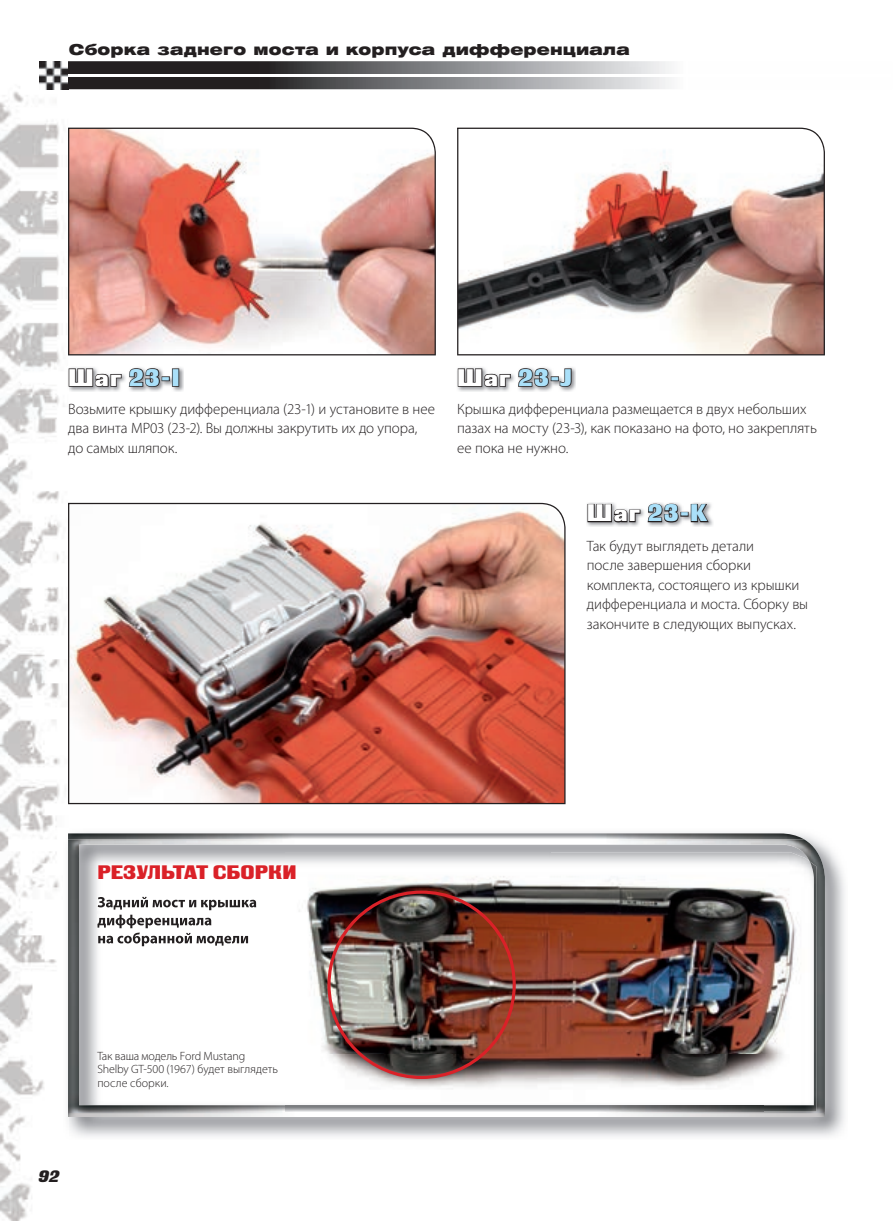
<style>
.page{position:relative;width:893px;height:1221px;background:#fff}
.page>*{position:absolute;margin:0;border:0;box-sizing:border-box;transform-origin:0 0}
.t1{font:24px "Black Grotesk C";letter-spacing:.05em;color:#aae0f9}
.t2{font:19.5px "Black Grotesk C";color:#da2128}
.t3{font:italic 16.5px "Black Grotesk C";color:#231f20}
.t4{font:300 15px/19.5px "Myriad Pro";letter-spacing:-.005em;color:#231f20}
.t5{font:15px "Helios Ext Black C";letter-spacing:.015em;color:#231f20}
.t6{font:300 12px/13.5px "Myriad Pro";letter-spacing:-.005em;color:#231f20}
.s1{color:#fff}
</style>
<div class="page">
<img style="left:0;top:86px;width:68px;height:1134px">
<img style="left:40px;top:61px;width:631px;height:28px">
<hr style="left:64px;top:74px;width:827px;height:2px;background:#fff">
<img style="left:122px;top:367px;width:62px;height:24px">
<svg style="left:68px;top:367px;width:54px;height:24px"></svg>
<svg style="left:128px;top:367px;width:33px;height:21px"></svg>
<div style="left:162px;top:376px;width:8px;height:5px;border:2px solid #231f20"></div>
<div style="left:172px;top:368px;width:7px;height:19px;border:2px solid #231f20"></div>
<img style="left:458px;top:368px;width:118px;height:23px">
<svg style="left:457px;top:367px;width:93px;height:21px"></svg>
<div style="left:551px;top:376px;width:8px;height:5px;border:2px solid #231f20"></div>
<svg style="left:559px;top:367px;width:14px;height:20px"></svg>
<img style="left:587px;top:502px;width:126px;height:25px">
<svg style="left:587px;top:503px;width:54px;height:20px"></svg>
<svg style="left:647px;top:502px;width:63px;height:22px"></svg>
<svg style="left:457px;top:128px;width:368px;height:227px"></svg>
<img style="left:68px;top:128px;width:368px;height:227px">
<img style="left:68px;top:503px;width:498px;height:301px">
<img style="left:68px;top:839px;width:757px;height:277px">
<img style="left:68px;top:833px;width:736px;height:6px">
<img style="left:763px;top:861px;width:53px;height:250px">
<img style="left:286px;top:1105px;width:478px;height:6px">
<img style="left:327px;top:890px;width:189px;height:188px">
<p class="t5" style="left:69px;top:40px;width:562px">Сборка заднего моста и корпуса дифференциала</p>
<h1 class="t1" style="left:68px;top:363px;width:113px"><span class="s1">Шаг</span> 23-I</h1>
<p class="t4" style="left:68px;top:399px;width:368px">Возьмите крышку дифференциала (23-1) и установите в нее два винта MP03 (23-2). Вы должны закрутить их до упора, до самых шляпок.</p>
<h1 class="t1" style="left:457px;top:363px;width:117px"><span class="s1">Шаг</span> 23-J</h1>
<p class="t4" style="left:457px;top:399px;width:361px">Крышка дифференциала размещается в двух небольших пазах на мосту (23-3), как показано на фото, но закреплять ее пока не нужно.</p>
<h1 class="t1" style="left:587px;top:499px;width:122px"><span class="s1">Шаг</span> 23-K</h1>
<p class="t4" style="left:587px;top:535px;width:223px">Так будут выглядеть детали<br>после завершения сборки комплекта, состоящего из крышки дифференциала и моста. Сборку вы закончите в следующих выпусках.</p>
<h2 class="t2" style="left:97px;top:860px;width:201px">РЕЗУЛЬТАТ СБОРКИ</h2>
<p class="t3" style="left:38px;top:1166px;width:23px">92</p>
<p class="t6" style="left:97px;top:1048px;width:182px">Так ваша модель Ford Mustang<br>Shelby GT-500 (1967) будет выглядеть после сборки.</p>
</div>
